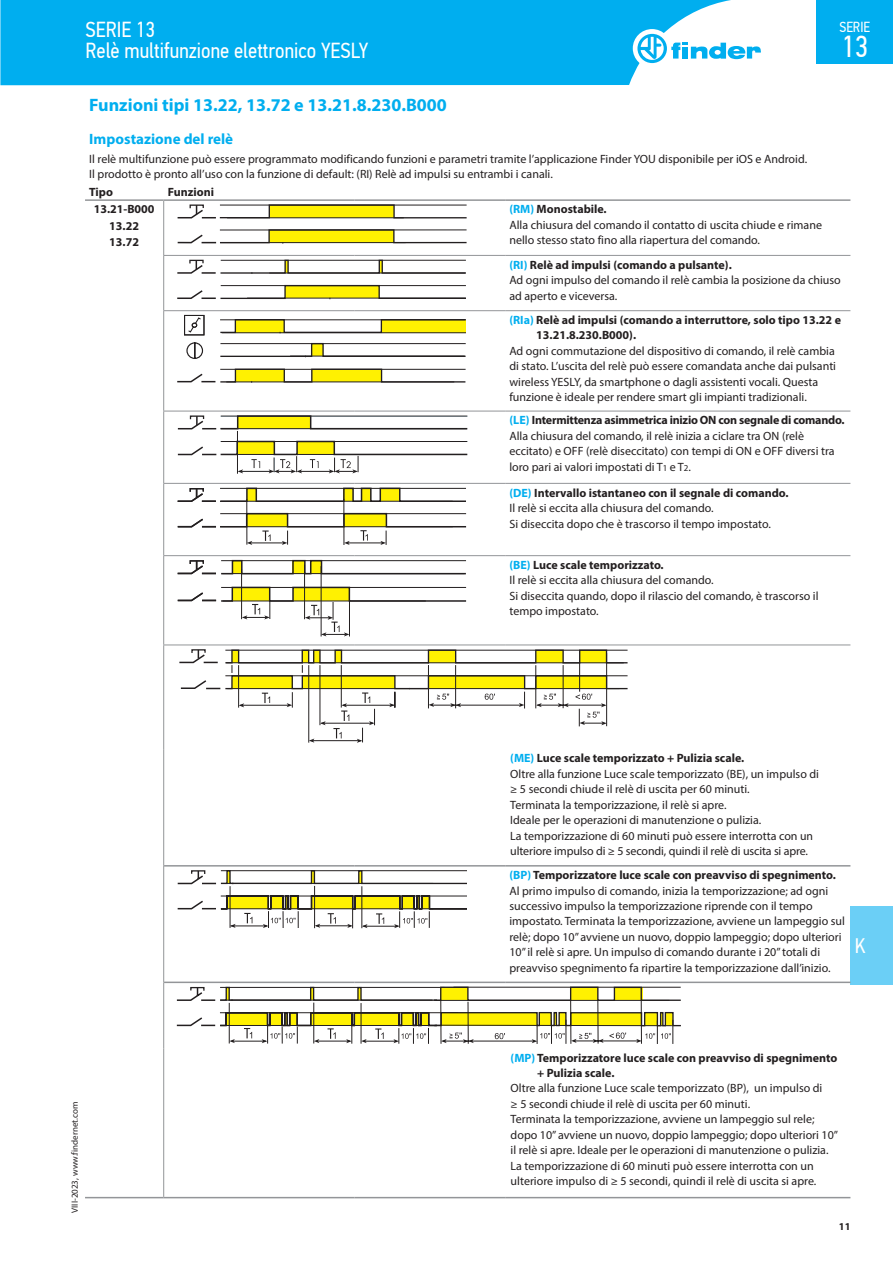
<style>
.page{position:relative;width:893px;height:1263px;background:#fff}
.page>*{position:absolute;margin:0;border:0;box-sizing:border-box;transform-origin:0 0}
.t1{font:30.3px "PF Din Text Cond Pro";color:#fff}
.t2{font:21.75px/21px "PF Din Text Cond Pro";color:#fff}
.t3{font:21px "PF Din Text Cond Pro";color:#fff}
.t4{font:700 18px "Myriad Pro";color:#00aeef}
.t5{font:700 15px "Myriad Pro";color:#00aeef}
.t6{font:14.55px "PF Din Text Cond Pro";color:#fff}
.t7{font:12px/15.5px "Myriad Pro";color:#231f20}
.t8{font:700 12px/16.2px "Myriad Pro";color:#231f20}
.t9{font:700 10.5px "Myriad Pro";color:#231f20}
.t10{font:9px "Myriad Pro";color:#231f20}
.s1{font-weight:700;color:#00aeef}
.s2{font-weight:700}
.s3{color:#00aeef}
.s4{font-size:9px}
</style>
<div class="page">
<div style="left:850px;top:906px;width:43px;height:78px;background:#6bcff6"></div>
<div style="left:0;top:0;width:731px;height:85px;background:#00aeef"></div>
<div style="left:633px;top:29px;width:38px;height:39px;background:#fff;border-radius:50%"></div>
<svg style="left:637px;top:34px;width:124px;height:29px"></svg>
<div style="left:816px;top:0;width:77px;height:64px;background:#00aeef"></div>
<hr style="left:164px;top:199px;width:191px;height:2px;background:#939598">
<hr style="left:355px;top:199px;width:150px;height:2px;background:#939598">
<hr style="left:505px;top:199px;width:345px;height:2px;background:#939598">
<hr style="left:163px;top:255px;width:192px;height:1px;background:#939598">
<hr style="left:355px;top:255px;width:150px;height:1px;background:#939598">
<hr style="left:505px;top:255px;width:345px;height:1px;background:#939598">
<hr style="left:163px;top:310px;width:192px;height:1px;background:#939598">
<hr style="left:355px;top:310px;width:150px;height:1px;background:#939598">
<hr style="left:505px;top:310px;width:345px;height:1px;background:#939598">
<hr style="left:163px;top:411px;width:192px;height:1px;background:#939598">
<hr style="left:355px;top:411px;width:150px;height:1px;background:#939598">
<hr style="left:505px;top:411px;width:345px;height:1px;background:#939598">
<hr style="left:163px;top:483px;width:192px;height:1px;background:#939598">
<hr style="left:355px;top:483px;width:150px;height:1px;background:#939598">
<hr style="left:505px;top:483px;width:345px;height:1px;background:#939598">
<hr style="left:163px;top:555px;width:192px;height:1px;background:#939598">
<hr style="left:355px;top:555px;width:150px;height:1px;background:#939598">
<hr style="left:505px;top:555px;width:345px;height:1px;background:#939598">
<hr style="left:163px;top:645px;width:192px;height:1px;background:#939598">
<hr style="left:355px;top:645px;width:150px;height:1px;background:#939598">
<hr style="left:505px;top:645px;width:345px;height:1px;background:#939598">
<hr style="left:85px;top:199px;width:79px;height:2px;background:#939598">
<hr style="left:85px;top:1197px;width:79px;height:1px;background:#939598">
<hr style="left:163px;top:201px;width:1px;height:54px;background:#939598">
<hr style="left:163px;top:256px;width:1px;height:54px;background:#939598">
<hr style="left:163px;top:311px;width:1px;height:100px;background:#939598">
<hr style="left:163px;top:411px;width:1px;height:72px;background:#939598">
<hr style="left:163px;top:484px;width:1px;height:71px;background:#939598">
<hr style="left:163px;top:556px;width:1px;height:89px;background:#939598">
<hr style="left:163px;top:645px;width:1px;height:104px;background:#939598">
<hr style="left:163px;top:866px;width:1px;height:116px;background:#939598">
<hr style="left:164px;top:981px;width:191px;height:2px;background:#939598">
<hr style="left:355px;top:981px;width:150px;height:2px;background:#939598">
<hr style="left:505px;top:981px;width:345px;height:2px;background:#939598">
<hr style="left:163px;top:982px;width:1px;height:66px;background:#939598">
<hr style="left:163px;top:749px;width:1px;height:117px;background:#939598">
<hr style="left:164px;top:865px;width:191px;height:1px;background:#939598">
<hr style="left:355px;top:865px;width:150px;height:1px;background:#939598">
<hr style="left:505px;top:865px;width:345px;height:1px;background:#939598">
<hr style="left:163px;top:1048px;width:1px;height:149px;background:#939598">
<hr style="left:164px;top:1197px;width:191px;height:1px;background:#939598">
<hr style="left:355px;top:1197px;width:150px;height:1px;background:#939598">
<hr style="left:505px;top:1197px;width:345px;height:1px;background:#939598">
<svg style="left:178px;top:204px;width:289px;height:39px"></svg>
<svg style="left:177px;top:260px;width:289px;height:39px"></svg>
<hr style="left:247px;top:298px;width:219px;height:1px;background:#231f20">
<div style="left:184px;top:315px;width:20px;height:20px;border:1px solid #231f20"></div>
<svg style="left:177px;top:317px;width:289px;height:66px"></svg>
<hr style="left:237px;top:431px;width:1px;height:43px;background:#231f20">
<svg style="left:178px;top:415px;width:289px;height:58px"></svg>
<svg style="left:178px;top:488px;width:288px;height:57px"></svg>
<svg style="left:178px;top:560px;width:288px;height:76px"></svg>
<svg style="left:179px;top:649px;width:449px;height:94px"></svg>
<svg style="left:178px;top:870px;width:288px;height:58px"></svg>
<svg style="left:177px;top:986px;width:504px;height:58px"></svg>
<h2 class="t2" style="left:85px;top:19px;width:284px">SERIE 13<br>Relè multifunzione elettronico YESLY</h2>
<p class="t6" style="left:839px;top:19px;width:32px">SERIE</p>
<h1 class="t1" style="left:841px;top:28px;width:28px">13</h1>
<h3 class="t4" style="left:89px;top:93px;width:359px">Funzioni tipi 13.22, 13.72 e 13.21.8.230.B000</h3>
<p class="t5" style="left:89px;top:129px;width:145px">Impostazione del relè</p>
<p class="t7" style="left:89px;top:152px;width:719px;line-height:15px">Il relè multifunzione può essere programmato modificando funzioni e parametri tramite l’applicazione Finder YOU disponibile per iOS e Android.<br>Il prodotto è pronto all’uso con la funzione di default: (RI) Relè ad impulsi su entrambi i canali.</p>
<p class="t8" style="left:89px;top:183px;width:25px">Tipo</p>
<p class="t8" style="left:168px;top:183px;width:48px">Funzioni</p>
<p class="t8" style="left:94px;top:201px;width:62px;text-align:center">13.21-B000<br>13.22<br>13.72</p>
<p class="t7" style="left:509px;top:201px;width:314px"><span class="s1">(RM)</span> <span class="s2">Monostabile.<br></span>Alla chiusura del comando il contatto di uscita chiude e rimane nello stesso stato fino alla riapertura del comando.</p>
<p class="t7" style="left:509px;top:257px;width:333px"><span class="s1">(RI)</span> <span class="s2">Relè ad impulsi (comando a pulsante).<br></span>Ad ogni impulso del comando il relè cambia la posizione da chiuso ad aperto e viceversa.</p>
<p class="t8" style="left:536px;top:312px;width:306px;line-height:15.5px;text-indent:-27px"><span class="s3">(RIa)</span> Relè ad impulsi (comando a interruttore, solo tipo 13.22 e<br>13.21.8.230.B000).</p>
<p class="t7" style="left:509px;top:343px;width:328px">Ad ogni commutazione del dispositivo di comando, il relè cambia di stato. L’uscita del relè può essere comandata anche dai pulsanti wireless YESLY, da smartphone o dagli assistenti vocali. Questa funzione è ideale per rendere smart gli impianti tradizionali.</p>
<p class="t7" style="left:509px;top:412px;width:337px"><span class="s1">(LE)</span> <span class="s2">Intermittenza asimmetrica inizio ON con segnale di comando.<br></span>Alla chiusura del comando, il relè inizia a ciclare tra ON (relè eccitato) e OFF (relè diseccitato) con tempi di ON e OFF diversi tra loro pari ai valori impostati di T<span class="s4">1</span> e T<span class="s4">2</span>.</p>
<p class="t7" style="left:509px;top:485px;width:281px"><span class="s1">(DE)</span> <span class="s2">Intervallo istantaneo con il segnale di comando.<br></span>Il relè si eccita alla chiusura del comando.<br>Si diseccita dopo che è trascorso il tempo impostato.</p>
<p class="t7" style="left:509px;top:557px;width:311px"><span class="s1">(BE)</span> <span class="s2">Luce scale temporizzato.<br></span>Il relè si eccita alla chiusura del comando.<br>Si diseccita quando, dopo il rilascio del comando, è trascorso il tempo impostato.</p>
<p class="t10" style="left:69px;top:1213px;width:113px;rotate:-90deg">VIII-2023, www.findernet.com</p>
<p class="t7" style="left:510px;top:750px;width:310px"><span class="s1">(ME)</span> <span class="s2">Luce scale temporizzato + Pulizia scale.<br></span>Oltre alla funzione Luce scale temporizzato (BE), un impulso di ≥ 5 secondi chiude il relè di uscita per 60 minuti.<br>Terminata la temporizzazione, il relè si apre.<br>Ideale per le operazioni di manutenzione o pulizia.<br>La temporizzazione di 60 minuti può essere interrotta con un ulteriore impulso di ≥ 5 secondi, quindi il relè di uscita si apre.</p>
<p class="t7" style="left:509px;top:867px;width:337px"><span class="s1">(BP)</span> <span class="s2">Temporizzatore luce scale con preavviso di spegnimento.<br></span>Al primo impulso di comando, inizia la temporizzazione; ad ogni successivo impulso la temporizzazione riprende con il tempo impostato. Terminata la temporizzazione, avviene un lampeggio sul relè; dopo 10” avviene un nuovo, doppio lampeggio; dopo ulteriori 10” il relè si apre. Un impulso di comando durante i 20” totali di preavviso spegnimento fa ripartire la temporizzazione dall’inizio.</p>
<h3 class="t3" style="left:855px;top:933px;width:12px">K</h3>
<p class="t8" style="left:537px;top:1049px;width:302px;line-height:15.5px;text-indent:-27px"><span class="s3">(MP)</span> Temporizzatore luce scale con preavviso di spegnimento + Pulizia scale.</p>
<p class="t7" style="left:511px;top:1080px;width:329px">Oltre alla funzione Luce scale temporizzato (BP), un impulso di<br>≥ 5 secondi chiude il relè di uscita per 60 minuti.<br>Terminata la temporizzazione, avviene un lampeggio sul rele; dopo 10” avviene un nuovo, doppio lampeggio; dopo ulteriori 10” il relè si apre. Ideale per le operazioni di manutenzione o pulizia.<br>La temporizzazione di 60 minuti può essere interrotta con un ulteriore impulso di ≥ 5 secondi, quindi il relè di uscita si apre.</p>
<p class="t9" style="left:839px;top:1219px;width:13px">11</p>
</div>
